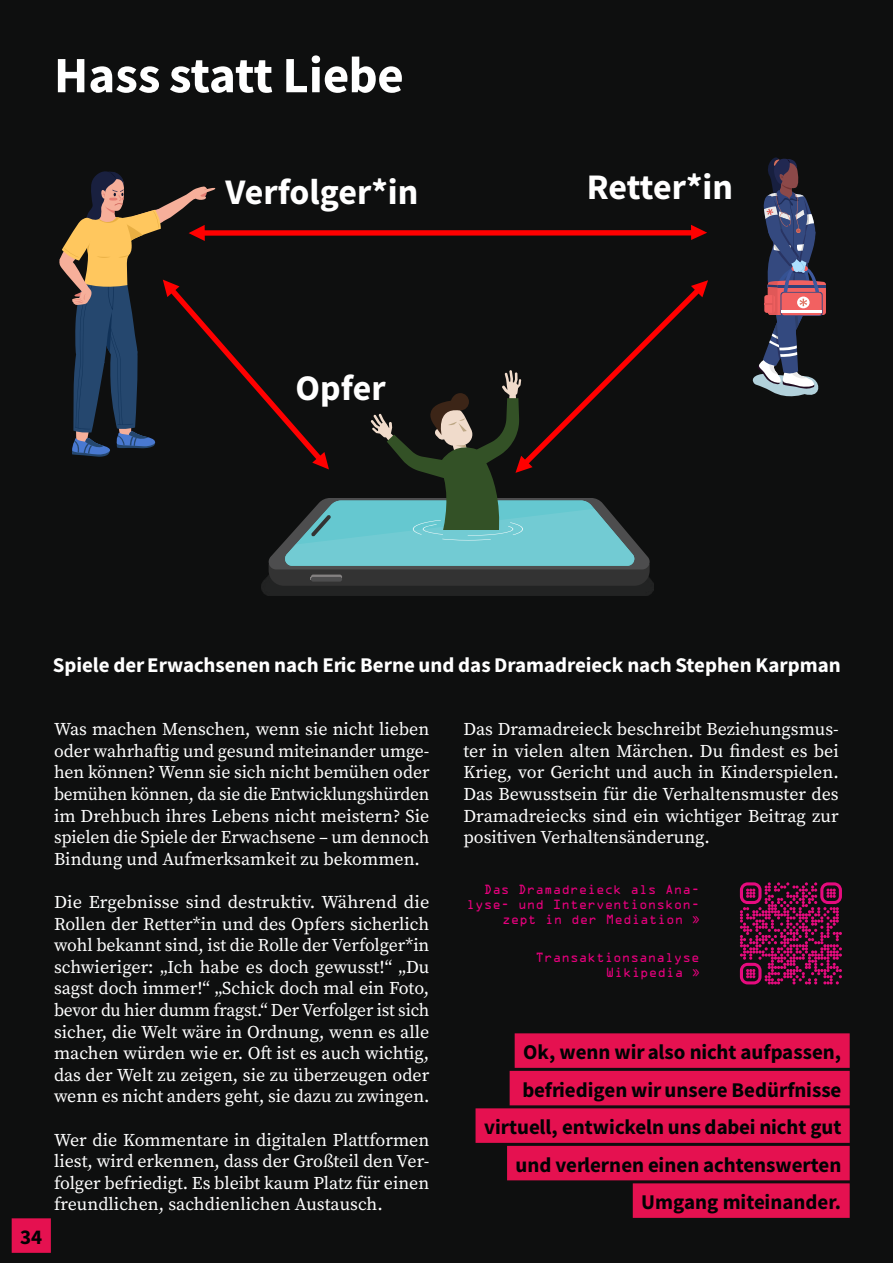
<style>
.page{position:relative;width:893px;height:1263px;background:#0e0f0f}
.page>*{position:absolute;margin:0;border:0;box-sizing:border-box;transform-origin:0 0}
.t1{font:51px "Source Sans Variable";letter-spacing:-.01em;color:#fff}
.t2{font:36px "Source Sans Variable";color:#fff}
.t3{font:21px/37.5px "Source Sans Variable";color:#020203;text-align:right}
.t4{font:21px "Source Sans Variable";color:#fff}
.t5{font:18px/21.6px "Source Serif Variable";color:#fff;text-align:justify}
.t6{font:12px/15px "OCRA Std";color:#e6007d;text-align:right}
.s1{font-size:10.5px}
</style>
<div class="page">
<svg style="left:753px;top:157px;width:73px;height:239px"></svg>
<div style="left:261px;top:586px;width:392px;height:10px;background:#222323"></div>
<svg style="left:59px;top:171px;width:649px;height:415px"></svg>
<div style="left:515px;top:1033px;width:335px;height:35px;background:#e51150"></div>
<div style="left:510px;top:1071px;width:340px;height:34px;background:#e51150"></div>
<div style="left:476px;top:1108px;width:374px;height:35px;background:#e51150"></div>
<div style="left:507px;top:1146px;width:343px;height:34px;background:#e51150"></div>
<div style="left:633px;top:1183px;width:217px;height:35px;background:#e51150"></div>
<svg style="left:740px;top:882px;width:102px;height:102px"></svg>
<div style="left:12px;top:1218px;width:39px;height:35px;background:#e51150"></div>
<h1 class="t1" style="left:54px;top:45px;width:351px">Hass statt Liebe</h1>
<h2 class="t2" style="left:225px;top:170px;width:195px">Verfolger*in</h2>
<h2 class="t2" style="left:587px;top:166px;width:148px">Retter*in</h2>
<h2 class="t2" style="left:295px;top:367px;width:92px">Opfer</h2>
<p class="t4" style="left:53px;top:653px;width:789px">Spiele der Erwachsenen nach Eric Berne und das Dramadreieck nach Stephen Karpman</p>
<p class="t3" style="left:20px;top:1219px;width:24px">34</p>
<p class="t5" style="left:54px;top:718px;width:377px">Was machen Menschen, wenn sie nicht lieben oder wahrhaftig und gesund miteinander umge&shy;hen können? Wenn sie sich nicht bemühen oder bemühen können, da sie die Entwicklungshürden im Drehbuch ihres Lebens nicht meistern? Sie spielen die Spiele der Erwachsene – um dennoch Bindung und Aufmerksamkeit zu bekommen.</p>
<p class="t5" style="left:54px;top:891px;width:377px">Die Ergebnisse sind destruktiv. Während die Rollen der Retter*in und des Opfers sicherlich wohl bekannt sind, ist die Rolle der Verfolger*in schwieriger: „Ich habe es doch gewusst!“ „Du sagst doch immer!“ „Schick doch mal ein Foto, bevor du hier dumm fragst.“ Der Verfolger ist sich sicher, die Welt wäre in Ordnung, wenn es alle machen würden wie er. Oft ist es auch wichtig, das der Welt zu zeigen, sie zu überzeugen oder wenn es nicht anders geht, sie dazu zu zwingen.</p>
<p class="t5" style="left:54px;top:1129px;width:377px">Wer die Kommentare in digitalen Plattformen liest, wird erkennen, dass der Großteil den Ver&shy;folger befriedigt. Es bleibt kaum Platz für einen freundlichen, sachdienlichen Austausch.</p>
<p class="t5" style="left:463px;top:718px;width:377px">Das Dramadreieck beschreibt Beziehungsmus&shy;ter in vielen alten Märchen. Du findest es bei Krieg, vor Gericht und auch in Kinderspielen.<br>Das Bewusstsein für die Verhaltensmuster des Dramadreiecks sind ein wichtiger Beitrag zur positiven Verhaltensänderung.</p>
<p class="t6" style="left:466px;top:883px;width:235px">Das Dramadreieck als Ana&shy;lyse- und Interventionskon&shy;zept in der Mediation <span class="s1">»</span></p>
<p class="t6" style="left:536px;top:951px;width:166px">Transaktionsanalyse<br>Wikipedia <span class="s1">»</span></p>
<p class="t3" style="left:484px;top:1034px;width:359px">Ok, wenn wir also nicht aufpassen, befriedigen wir unsere Bedürfnisse virtuell, entwickeln uns dabei nicht gut und verlernen einen achtenswerten Umgang miteinander.</p>
</div>
